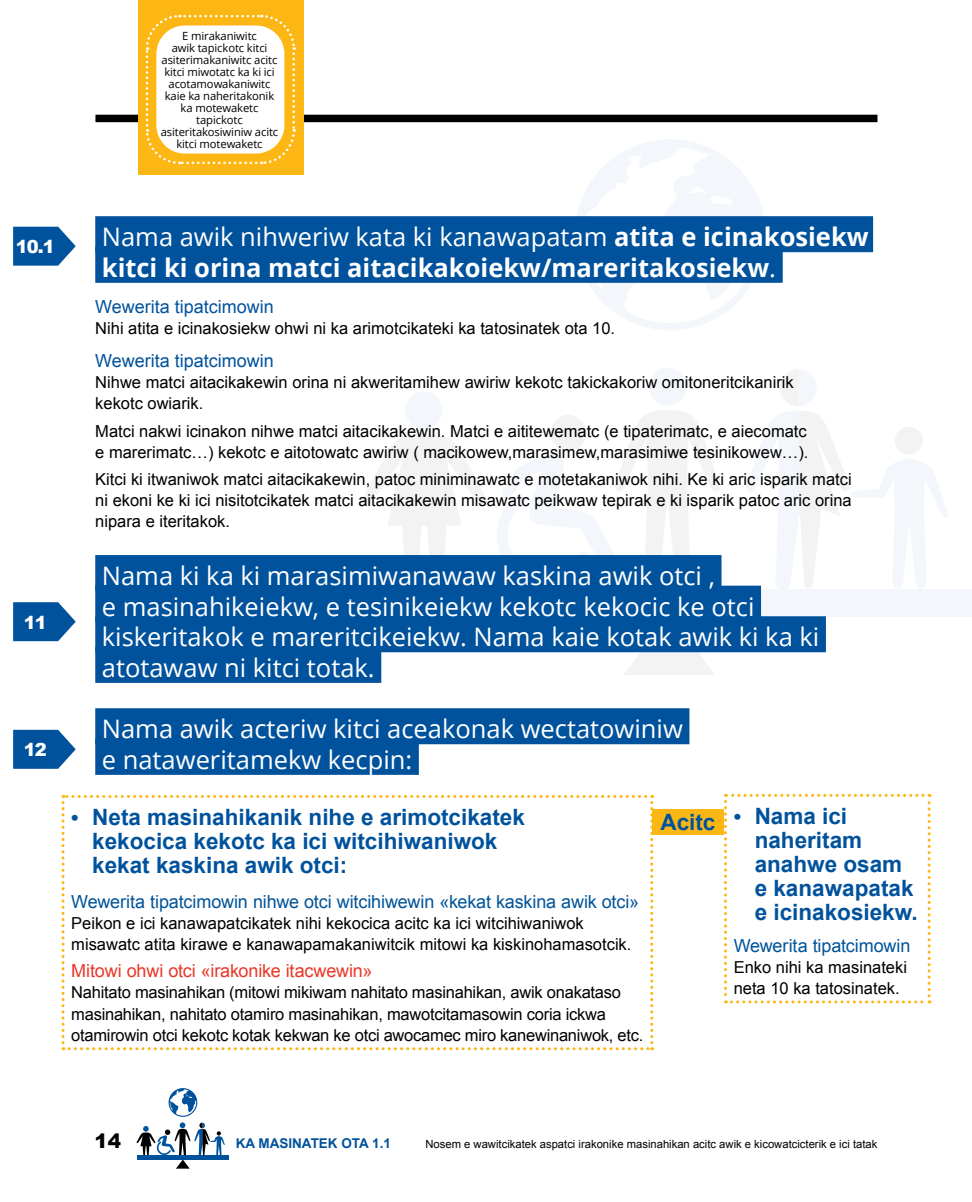
<style>
.page{position:relative;width:972px;height:1202px;background:#fff}
.page>*{position:absolute;margin:0;border:0;box-sizing:border-box;transform-origin:0 0}
.t1{font:25.5px/30.6px "Open Sans";color:#fff}
.t2{font:700 25.5px/30.6px "Open Sans";color:#fff}
.t3{font:700 22.5px/24px "Arial";color:#00529c}
.t4{font:900 19.8px "Arial";color:#000}
.t5{font:18px "Arial";letter-spacing:-.01em;color:#005499}
.t6{font:18px "Arial";color:#00529c}
.t7{font:18px "Arial";letter-spacing:-.005em;color:#e83728}
.t8{font:900 18px "Arial";color:#fff}
.t9{font:16.5px/21px "Arial";color:#000}
.t10{font:700 13.5px "Arial";color:#00529c}
.t11{font:11.25px/12px "Open Sans";letter-spacing:-.01em;color:#000;text-align:center}
.t12{font:11.25px "Arial";color:#000}
.s1{font-weight:400}
.s2{font-size:21px}
</style>
<div class="page">
<div style="left:652px;top:808px;width:72px;height:26px;background:#fdb714"></div>
<div style="left:405px;top:391px;width:37px;height:37px;background:#f3f6fa;border-radius:50%"></div>
<svg style="left:362px;top:435px;width:125px;height:120px"></svg>
<div style="left:649px;top:368px;width:37px;height:37px;background:#f3f6fa;border-radius:50%"></div>
<div style="left:364px;top:589px;width:608px;height:27px;background:#f3f6fa"></div>
<svg style="left:577px;top:139px;width:186px;height:191px"></svg>
<svg style="left:497px;top:410px;width:222px;height:145px"></svg>
<div style="left:550px;top:415px;width:36px;height:36px;background:#f3f3f3;border-radius:50%"></div>
<svg style="left:623px;top:652px;width:93px;height:23px"></svg>
<svg style="left:747px;top:370px;width:201px;height:220px"></svg>
<div style="left:95px;top:115px;width:782px;height:7px;background:#000"></div>
<svg style="left:13px;top:227px;width:63px;height:39px;background:#266cab"></svg>
<div style="left:95px;top:216px;width:778px;height:36px;background:#00529c"></div>
<div style="left:95px;top:247px;width:688px;height:36px;background:#00529c"></div>
<div style="left:95px;top:555px;width:627px;height:36px;background:#00529c"></div>
<div style="left:95px;top:585px;width:666px;height:36px;background:#00529c"></div>
<div style="left:95px;top:616px;width:731px;height:36px;background:#00529c"></div>
<div style="left:95px;top:647px;width:286px;height:36px;background:#00529c"></div>
<div style="left:95px;top:708px;width:594px;height:36px;background:#00529c"></div>
<div style="left:95px;top:739px;width:324px;height:36px;background:#00529c"></div>
<div style="left:138px;top:0;width:166px;height:175px;background:#fdb714"></div>
<svg style="left:145px;top:14px;width:151px;height:151px"></svg>
<svg style="left:13px;top:602px;width:63px;height:39px;background:#266baa"></svg>
<svg style="left:13px;top:730px;width:63px;height:38px;background:#246aaa"></svg>
<svg style="left:62px;top:795px;width:591px;height:255px"></svg>
<svg style="left:724px;top:794px;width:207px;height:209px"></svg>
<hr style="left:137px;top:1155px;width:91px;height:4px;background:#00529c">
<svg style="left:169px;top:1088px;width:28px;height:28px"></svg>
<svg style="left:136px;top:1122px;width:89px;height:46px"></svg>
<p class="t11" style="left:161px;top:29px;width:119px">E mirakaniwitc<br>awik tapickotc kitci asiterimakaniwitc acitc kitci miwotatc ka ki ici acotamowakaniwitc kaie ka naheritakonik ka motewaketc tapickotc asiteritakosiwiniw acitc kitci motewaketc</p>
<p class="t8" style="left:16px;top:233px;width:41px">10.1</p>
<p class="t8" style="left:24px;top:609px;width:25px">11</p>
<p class="t8" style="left:24px;top:736px;width:25px">12</p>
<h1 class="t2" style="left:102px;top:221px;width:768px"><span class="s1">Nama awik nihweriw kata ki kanawapatam</span> atita e icinakosiekw kitci ki orina matci aitacikakoiekw/mareritakosiekw<span class="s1">.</span></h1>
<p class="t6" style="left:95px;top:295px;width:180px">Wewerita tipatcimowin</p>
<p class="t9" style="left:95px;top:318px;width:521px">Nihi atita e icinakosiekw ohwi ni ka arimotcikateki ka tatosinatek ota 10.</p>
<p class="t6" style="left:95px;top:349px;width:180px">Wewerita tipatcimowin</p>
<p class="t9" style="left:95px;top:372px;width:700px">Nihwe matci aitacikakewin orina ni akweritamihew awiriw kekotc takickakoriw omitoneritcikanirik kekotc owiarik.</p>
<p class="t9" style="left:95px;top:420px;width:715px">Matci nakwi icinakon nihwe matci aitacikakewin. Matci e aititewematc (e tipaterimatc, e aiecomatc e marerimatc…) kekotc e aitotowatc awiriw ( macikowew,marasimew,marasimiwe tesinikowew…).</p>
<p class="t9" style="left:95px;top:469px;width:758px;text-align:justify">Kitci ki itwaniwok matci aitacikakewin, patoc miniminawatc e motetakaniwok nihi. Ke ki aric isparik matci ni ekoni ke ki ici nisitotcikatek matci aitacikakewin misawatc peikwaw tepirak e ki isparik patoc aric orina nipara e iteritakok.</p>
<h1 class="t1" style="left:102px;top:560px;width:719px">Nama ki ka ki marasimiwanawaw kaskina awik otci ,<br>e masinahikeiekw, e tesinikeiekw kekotc kekocic ke otci kiskeritakok e mareritcikeiekw. Nama kaie kotak awik ki ka ki atotawaw ni kitci totak.</h1>
<h1 class="t1" style="left:102px;top:713px;width:582px">Nama awik acteriw kitci aceakonak wectatowiniw e nataweritamekw kecpin:</h1>
<h2 class="t3" style="left:92px;top:806px;width:434px;text-indent:-21px"><span class="s2">•</span> Neta masinahikanik nihe e arimotcikatek kekocica kekotc ka ici witcihiwaniwok kekat kaskina awik otci:</h2>
<p class="t5" style="left:71px;top:889px;width:569px">Wewerita tipatcimowin nihwe otci witcihiwewin «kekat kaskina awik otci»</p>
<p class="t9" style="left:71px;top:912px;width:562px">Peikon e ici kanawapatcikatek nihi kekocica acitc ka ici witcihiwaniwok misawatc atita kirawe e kanawapamakaniwitcik mitowi ka kiskinohamasotcik.</p>
<p class="t7" style="left:71px;top:959px;width:303px">Mitowi ohwi otci «irakonike itacwewin»</p>
<p class="t9" style="left:71px;top:982px;width:574px">Nahitato masinahikan (mitowi mikiwam nahitato masinahikan, awik onakataso masinahikan, nahitato otamiro masinahikan, mawotcitamasowin coria ickwa otamirowin otci kekotc kotak kekwan ke otci awocamec miro kanewinaniwok, etc.</p>
<h2 class="t3" style="left:660px;top:810px;width:57px">Acitc</h2>
<h2 class="t3" style="left:755px;top:805px;width:165px;text-indent:-21px"><span class="s2">•</span> Nama ici naheritam anahwe osam e kanawapatak e icinakosiekw.</h2>
<p class="t5" style="left:734px;top:933px;width:178px">Wewerita tipatcimowin</p>
<p class="t9" style="left:734px;top:956px;width:175px">Enko nihi ka masinateki neta 10 ka tatosinatek.</p>
<p class="t4" style="left:94px;top:1126px;width:28px">14</p>
<p class="t12" style="left:425px;top:1136px;width:454px">Nosem e wawitcikatek aspatci irakonike masinahikan acitc awik e kicowatcicterik e ici tatak</p>
<p class="t10" style="left:236px;top:1134px;width:157px">KA MASINATEK OTA 1.1</p>
</div>
